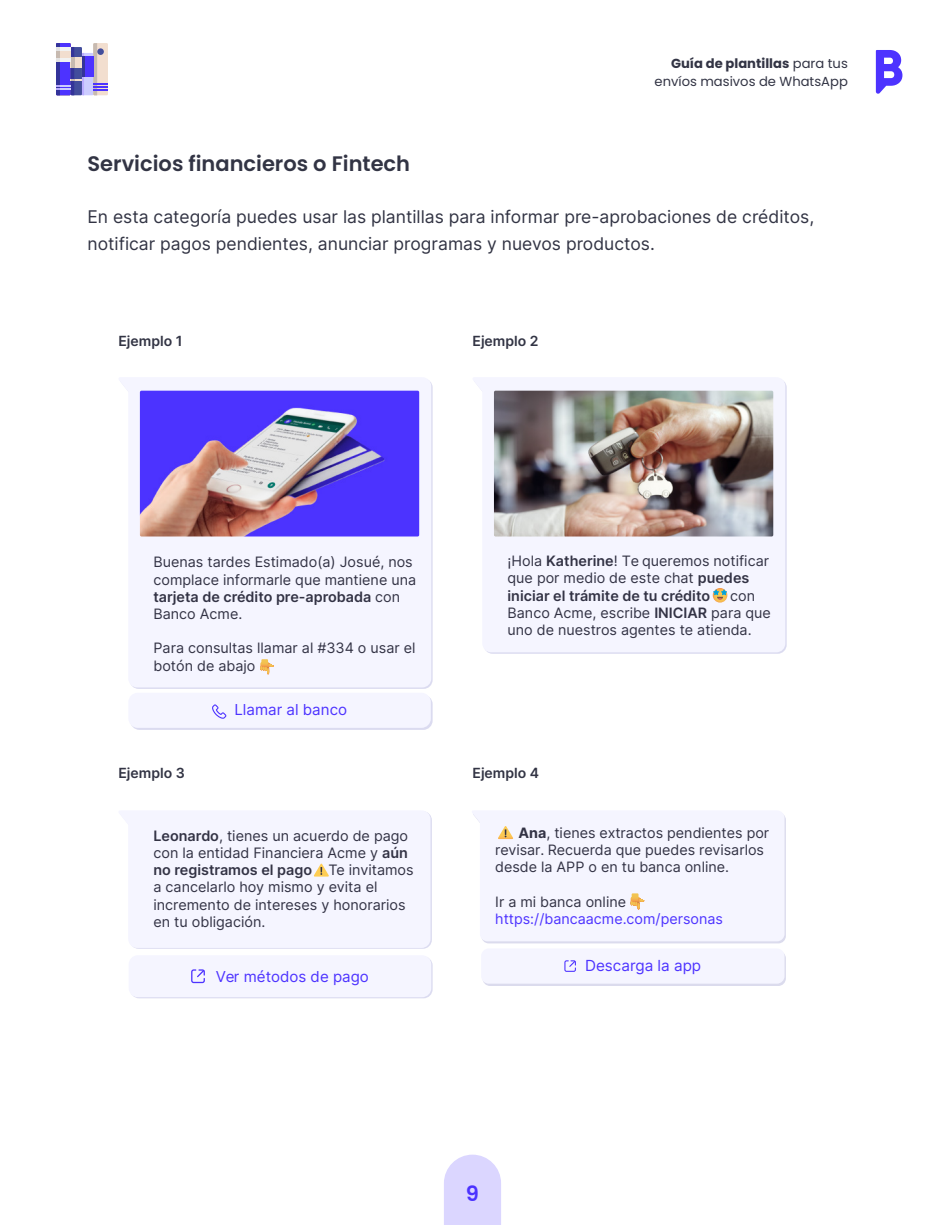
<style>
.page{position:relative;width:945px;height:1225px;background:#fff}
.page>*{position:absolute;margin:0;border:0;box-sizing:border-box;transform-origin:0 0}
.t1{font:600 21px "Poppins";color:#323444}
.t2{font:600 21px "Poppins";color:#4c33ff}
.t3{font:17.5px/26.2px "Inter";color:#323444}
.t4{font:15.22px "Inter";color:#4d33ff}
.t5{font:15.14px "Inter";color:#4d33ff}
.t6{font:15.05px "Inter";color:#4d33ff}
.t7{font:14.35px/17.2px "Inter";color:#333345}
.t8{font:14.35px "Inter";color:#4d33ff}
.t9{font:600 14px "Inter";color:#323444}
.t10{font:13.12px/18.4px "Poppins";color:#323444;text-align:right}
.s1{font-weight:700}
.s2{font-weight:600}
</style>
<div class="page">
<svg style="left:876px;top:50px;width:26px;height:44px"></svg>
<svg style="left:444px;top:1155px;width:57px;height:70px;background:#ddd9ff"></svg>
<div style="left:82px;top:53px;width:11px;height:42px;background:#ccf"></div>
<svg style="left:93px;top:43px;width:15px;height:52px"></svg>
<div style="left:97px;top:48px;width:7px;height:7px;background:#424d9c;border-radius:50%"></div>
<div style="left:82px;top:56px;width:11px;height:21px;background:#4d33ff"></div>
<svg style="left:56px;top:43px;width:28px;height:52px"></svg>
<div style="left:474px;top:379px;width:311px;height:273px;background:#f5f5ff"></div>
<img style="left:494px;top:391px;width:279px;height:146px">
<svg style="left:713px;top:588px;width:14px;height:15px"></svg>
<svg style="left:713px;top:589px;width:14px;height:11px"></svg>
<svg style="left:130px;top:956px;width:303px;height:42px"></svg>
<div style="left:129px;top:955px;width:302px;height:42px;background:#f5f5ff;border-radius:9px"></div>
<svg style="left:191px;top:969px;width:14px;height:14px"></svg>
<div style="left:120px;top:811px;width:312px;height:138px;background:#f5f5ff"></div>
<div style="left:120px;top:379px;width:311px;height:308px;background:#f5f5ff"></div>
<img style="left:140px;top:391px;width:279px;height:146px">
<svg style="left:260px;top:659px;width:14px;height:15px"></svg>
<div style="left:130px;top:695px;width:303px;height:35px;background:#dbdbf0;border-radius:9px"></div>
<div style="left:128px;top:693px;width:303px;height:35px;background:#f5f5ff;border-radius:9px"></div>
<svg style="left:212px;top:704px;width:15px;height:15px"></svg>
<div style="left:482px;top:951px;width:304px;height:35px;background:#dbdbed;border-radius:8px"></div>
<div style="left:481px;top:948px;width:304px;height:36px;background:#f5f5ff;border-radius:8px"></div>
<svg style="left:564px;top:960px;width:12px;height:12px"></svg>
<div style="left:473px;top:813px;width:313px;height:130px;background:#f5f5ff"></div>
<p class="t10" style="left:655px;top:54px;width:195px"><span class="s1">Guía de plantillas</span> para tus envíos masivos de WhatsApp</p>
<h1 class="t1" style="left:88px;top:151px;width:324px">Servicios financieros o Fintech</h1>
<p class="t3" style="left:88px;top:203px;width:728px">En esta categoría puedes usar las plantillas para informar pre-aprobaciones de créditos, notificar pagos pendientes, anunciar programas y nuevos productos.</p>
<p class="t9" style="left:118px;top:331px;width:66px">Ejemplo 1</p>
<p class="t9" style="left:472px;top:331px;width:68px">Ejemplo 2</p>
<p class="t7" style="left:154px;top:553px;width:264px">Buenas tardes Estimado(a) Josué, nos complace informarle que mantiene una <span class="s2">tarjeta de crédito pre-aprobada</span> con<br>Banco Acme.</p>
<p class="t7" style="left:154px;top:639px;width:264px">Para consultas llamar al #334 o usar el botón de abajo</p>
<p class="t5" style="left:234px;top:699px;width:114px">Llamar al banco</p>
<p class="t9" style="left:118px;top:763px;width:68px">Ejemplo 3</p>
<p class="t7" style="left:153px;top:826px;width:262px"><span class="s2">Leonardo</span>, tienes un acuerdo de pago con la entidad Financiera Acme y <span class="s2">aún no registramos el pago</span> Te invitamos a cancelarlo hoy mismo y evita el incremento de intereses y honorarios en tu obligación.</p>
<p class="t6" style="left:216px;top:966px;width:155px">Ver métodos de pago</p>
<p class="t7" style="left:508px;top:552px;width:263px">¡Hola <span class="s2">Katherine</span>! Te queremos notificar que por medio de este chat <span class="s2">puedes iniciar el trámite de tu crédito</span></p>
<p class="t7" style="left:508px;top:586px;width:265px;text-indent:223px">con<br>Banco Acme, escribe <span class="s2">INICIAR</span> para que uno de nuestros agentes te atienda.</p>
<p class="t9" style="left:472px;top:763px;width:68px">Ejemplo 4</p>
<p class="t7" style="left:495px;top:824px;width:276px;text-indent:23px"><span class="s1">Ana</span>, tienes extractos pendientes por revisar. Recuerda que puedes revisarlos desde la APP o en tu banca online.</p>
<p class="t7" style="left:495px;top:893px;width:132px">Ir a mi banca online</p>
<p class="t8" style="left:495px;top:908px;width:229px">https://bancaacme.com/personas</p>
<p class="t4" style="left:585px;top:954px;width:118px">Descarga la app</p>
<h1 class="t2" style="left:466px;top:1181px;width:15px">9</h1>
</div>
